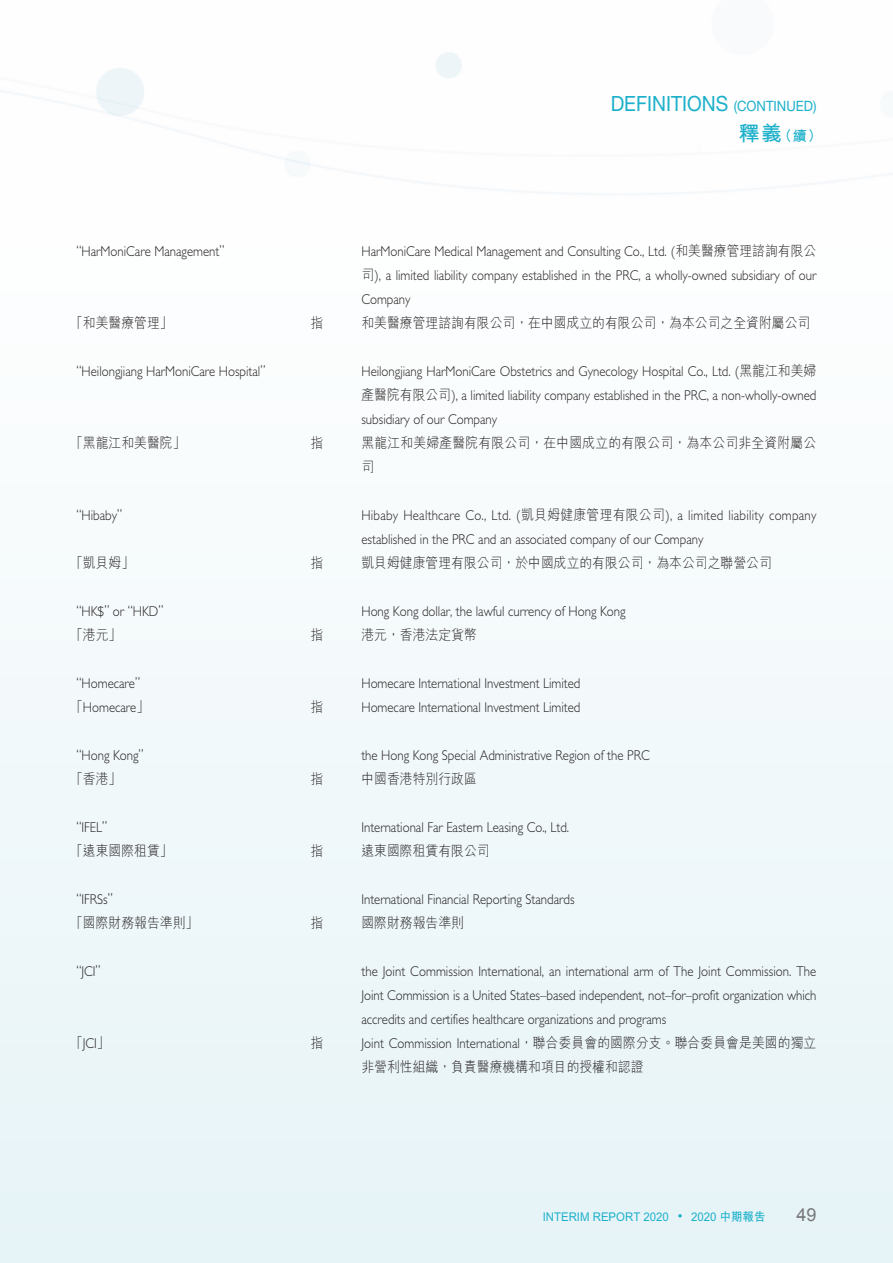
<style>
.page{position:relative;width:893px;height:1263px;background:#fff}
.page>*{position:absolute;margin:0;border:0;box-sizing:border-box;transform-origin:0 0}
.t1{font:21px "Helvetica Neue LT Std";color:#1cb0ca;scale:.92 1}
.t2{font:18px "Arial";color:#76787b}
.t3{font:300 14.25px/24px "Gill Sans Std";color:#231f20;text-align:justify;scale:.9 1}
.t4{font:300 14.25px/24px "M Hei HK";color:#231f20;scale:.9 1}
.t5{font:700 14.25px "M Hei HK";color:#1cb0ca}
.t6{font:14.25px "Helvetica Neue LT Std";color:#1cb0ca;scale:.92 1}
.t7{font:700 12px "M Hei HK";color:#1cb0ca;scale:.95 1}
.s1{font-size:14.25px}
.s2{font-size:21px}
.s3{font-family:"M Hei HK"}
</style>
<div class="page">
<div style="left:0;top:0;width:893px;height:1263px;background:linear-gradient(to right,#f4fafb,#f4fafb)"></div>
<svg style="left:678px;top:1214px;width:4px;height:3px"></svg>
<h1 class="t1" style="left:611px;top:91px;width:158px">DEFINITIONS <span class="s1">(CONTIN</span></h1>
<p class="t6" style="left:786px;top:97px;width:34px">UED)</p>
<p class="t5" style="left:739px;top:125px;width:85px"><span class="s2">釋義</span>（續）</p>
<p class="t3" style="left:77px;top:239px;width:166px">“HarMoniCare Management”</p>
<p class="t3" style="left:361px;top:239px;width:507px">HarMoniCare Medical Management and Consulting Co., Ltd. (<span class="s3">和美醫療管理諮詢有限公司</span>), a limited liability company established in the PRC, a wholly-owned subsidiary of our Company</p>
<p class="t4" style="left:70px;top:311px;width:115px">「和美醫療管理」</p>
<p class="t4" style="left:310px;top:311px;width:16px">指</p>
<p class="t4" style="left:361px;top:311px;width:500px">和美醫療管理諮詢有限公司，在中國成立的有限公司，為本公司之全資附屬公司</p>
<p class="t3" style="left:77px;top:359px;width:211px">“Heilongjiang HarMoniCare Hospital”</p>
<p class="t3" style="left:361px;top:359px;width:507px">Heilongjiang HarMoniCare Obstetrics and Gynecology Hospital Co., Ltd. (<span class="s3">黑龍江和美婦產醫院有限公司</span>), a limited liability company established in the PRC, a non-wholly-owned subsidiary of our Company</p>
<p class="t4" style="left:70px;top:431px;width:130px">「黑龍江和美醫院」</p>
<p class="t4" style="left:310px;top:431px;width:16px">指</p>
<p class="t4" style="left:361px;top:431px;width:507px">黑龍江和美婦產醫院有限公司，在中國成立的有限公司，為本公司非全資附屬公司</p>
<p class="t3" style="left:77px;top:503px;width:52px">“Hibaby”</p>
<p class="t3" style="left:361px;top:503px;width:507px">Hibaby Healthcare Co., Ltd. (<span class="s3">凱貝姆健康管理有限公司</span>), a limited liability company established in the PRC and an associated company of our Company</p>
<p class="t4" style="left:70px;top:551px;width:73px">「凱貝姆」</p>
<p class="t4" style="left:310px;top:551px;width:16px">指</p>
<p class="t4" style="left:361px;top:551px;width:458px">凱貝姆健康管理有限公司，於中國成立的有限公司，為本公司之聯營公司</p>
<p class="t3" style="left:77px;top:599px;width:98px">“HK$” or “HKD”</p>
<p class="t3" style="left:361px;top:599px;width:295px">Hong Kong dollar, the lawful currency of Hong Kong</p>
<p class="t4" style="left:70px;top:623px;width:59px">「港元」</p>
<p class="t4" style="left:310px;top:623px;width:16px">指</p>
<p class="t4" style="left:361px;top:623px;width:130px">港元，香港法定貨幣</p>
<p class="t3" style="left:77px;top:671px;width:72px">“Homecare”</p>
<p class="t3" style="left:361px;top:671px;width:245px">Homecare International Investment Limited</p>
<p class="t3" style="left:70px;top:695px;width:89px"><span class="s3">「</span>Homecare<span class="s3">」</span></p>
<p class="t4" style="left:310px;top:695px;width:16px">指</p>
<p class="t3" style="left:361px;top:695px;width:245px">Homecare International Investment Limited</p>
<p class="t3" style="left:77px;top:743px;width:76px">“Hong Kong”</p>
<p class="t3" style="left:361px;top:743px;width:322px">the Hong Kong Special Administrative Region of the PRC</p>
<p class="t4" style="left:70px;top:767px;width:59px">「香港」</p>
<p class="t4" style="left:310px;top:767px;width:16px">指</p>
<p class="t4" style="left:361px;top:767px;width:130px">中國香港特別行政區</p>
<p class="t3" style="left:77px;top:815px;width:36px">“IFEL”</p>
<p class="t3" style="left:361px;top:815px;width:232px">International Far Eastern Leasing Co., Ltd.</p>
<p class="t4" style="left:70px;top:839px;width:116px">「遠東國際租賃」</p>
<p class="t4" style="left:310px;top:839px;width:16px">指</p>
<p class="t4" style="left:361px;top:839px;width:144px">遠東國際租賃有限公司</p>
<p class="t3" style="left:77px;top:887px;width:42px">“IFRSs”</p>
<p class="t3" style="left:361px;top:887px;width:238px">International Financial Reporting Standards</p>
<p class="t4" style="left:70px;top:911px;width:144px">「國際財務報告準則」</p>
<p class="t4" style="left:310px;top:911px;width:16px">指</p>
<p class="t4" style="left:361px;top:911px;width:115px">國際財務報告準則</p>
<p class="t3" style="left:77px;top:959px;width:28px">“JCI”</p>
<p class="t3" style="left:361px;top:959px;width:507px">the Joint Commission International, an international arm of The Joint Commission. The Joint Commission is a United States–based independent, not–for–profit organization which accredits and certifies healthcare organizations and programs</p>
<p class="t3" style="left:70px;top:1031px;width:46px"><span class="s3">「</span>JCI<span class="s3">」</span></p>
<p class="t4" style="left:310px;top:1031px;width:16px">指</p>
<p class="t3" style="left:361px;top:1031px;width:507px">Joint Commission International<span class="s3">，聯合委員會的國際分支。聯合委員會是美國的獨立</span></p>
<p class="t4" style="left:361px;top:1055px;width:315px">非營利性組織，負責醫療機構和項目的授權和認證</p>
<p class="t7" style="left:543px;top:1207px;width:134px">I NTERIM REPORT 2020</p>
<p class="t7" style="left:691px;top:1207px;width:80px">2020 中期報告</p>
<p class="t2" style="left:796px;top:1203px;width:22px">49</p>
</div>
